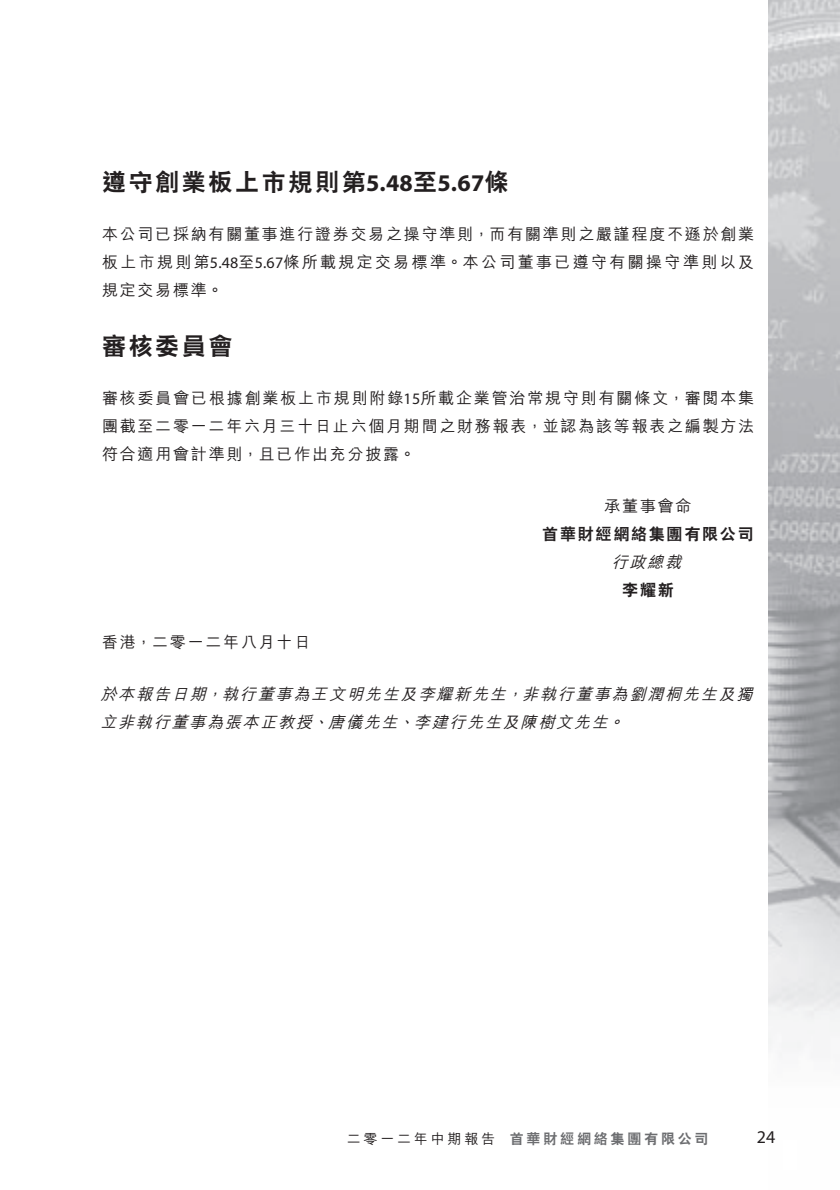
<style>
.page{position:relative;width:840px;height:1190px;background:#fff}
.page>*{position:absolute;margin:0;border:0;box-sizing:border-box;transform-origin:0 0}
.t1{font:24px "C Hei 2 HK Xbold E Ten B5 H";letter-spacing:.11em;color:#231f20}
.t2{font:18px "Myriad Pro";color:#231f20}
.t3{font:16px/28px "M Hei HK Medium E Ten B5 H";letter-spacing:.11em;color:#231f20;text-align:justify}
.t4{font:italic 16px/28px "M Hei HK Medium E Ten B5 H";color:#231f20}
.t5{font:16px "C Hei 2 HK Xbold E Ten B5 H";letter-spacing:.11em;color:#231f20}
.t6{font:14px "C Hei 2 HK Xbold E Ten B5 H";letter-spacing:.2em;color:#6c6d70}
.s1{font-family:"Myriad Pro";font-weight:700}
.s2{font-family:"Myriad Pro"}
.s3{font-family:"M Hei HK Medium E Ten B5 H";color:#231f20}
</style>
<div class="page">
<img style="left:768px;top:0;width:71px;height:1056px">
<h1 class="t1" style="left:102px;top:173px;width:408px">遵守創業板上市規則第<span class="s1">5.48</span>至<span class="s1">5.67</span>條</h1>
<p class="t3" style="left:102px;top:222px;width:654px">本公司已採納有關董事進行證券交易之操守準則，而有關準則之嚴謹程度不遜於創業板上市規則第<span class="s2">5.48</span>至<span class="s2">5.67</span>條所載規定交易標準。本公司董事已遵守有關操守準則以及規定交易標準。</p>
<h1 class="t1" style="left:102px;top:337px;width:132px">審核委員會</h1>
<p class="t3" style="left:102px;top:386px;width:654px">審核委員會已根據創業板上市規則附錄<span class="s2">15</span>所載企業管治常規守則有關條文，審閱本集團截至二零一二年六月三十日止六個月期間之財務報表，並認為該等報表之編製方法符合適用會計準則，且已作出充分披露。</p>
<p class="t3" style="left:604px;top:494px;width:89px">承董事會命</p>
<p class="t5" style="left:542px;top:528px;width:213px">首華財經網絡集團有限公司</p>
<p class="t4" style="left:612px;top:550px;width:75px">行政總裁</p>
<p class="t5" style="left:622px;top:584px;width:53px">李耀新</p>
<p class="t3" style="left:102px;top:630px;width:210px">香港，二零一二年八月十日</p>
<p class="t4" style="left:100px;top:682px;width:658px">於本報告日期，執行董事為王文明先生及李耀新先生，非執行董事為劉潤桐先生及獨立非執行董事為張本正教授、唐儀先生、李建行先生及陳樹文先生。</p>
<p class="t6" style="left:347px;top:1133px;width:363px"><span class="s3">二零一二年中期報告</span> 首華財經網絡集團有限公司</p>
<p class="t2" style="left:757px;top:1130px;width:20px">24</p>
</div>
